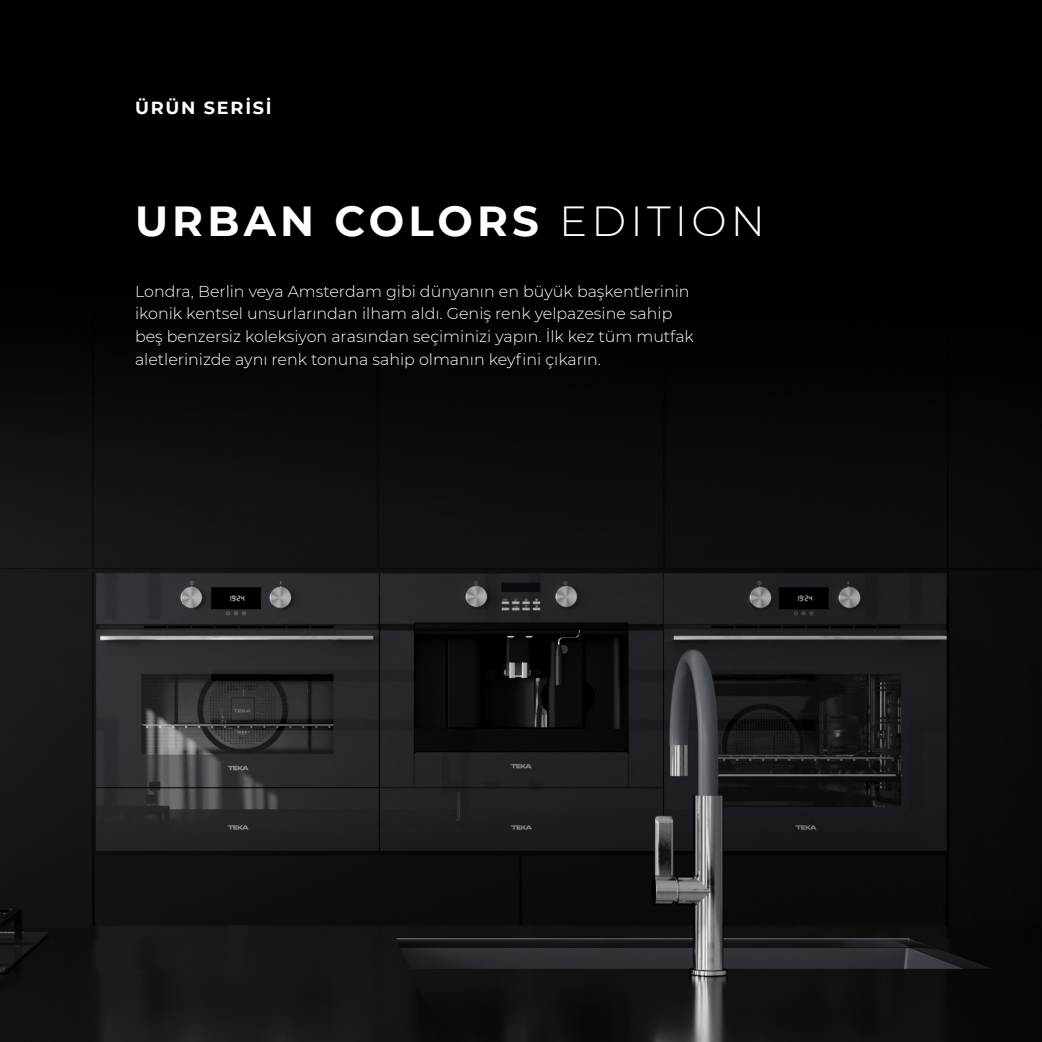
<style>
.page{position:relative;width:1042px;height:1042px;background:#fff}
.page>*{position:absolute;margin:0;border:0;box-sizing:border-box;transform-origin:0 0}
.t1{font:700 42px "Montserrat";letter-spacing:.1em;color:#fff}
.t2{font:700 17.5px "Montserrat";letter-spacing:.1em;color:#fff}
.t3{font:300 15.75px/22.8px "Montserrat";color:#fff}
.s1{font-weight:300}
</style>
<div class="page">
<img style="left:0;top:0;width:1042px;height:1042px">
<p class="t2" style="left:135px;top:95px;width:138px">ÜRÜN SERİSİ</p>
<p class="t1" style="left:135px;top:191px;width:631px">URBAN COLORS <span class="s1">EDITION</span></p>
<p class="t3" style="left:135px;top:279px;width:560px">Londra, Berlin veya Amsterdam gibi dünyanın en büyük başkentlerinin ikonik kentsel unsurlarından ilham aldı. Geniş renk yelpazesine sahip beş benzersiz koleksiyon arasından seçiminizi yapın. İlk kez tüm mutfak aletlerinizde aynı renk tonuna sahip olmanın keyfini çıkarın.</p>
</div>
